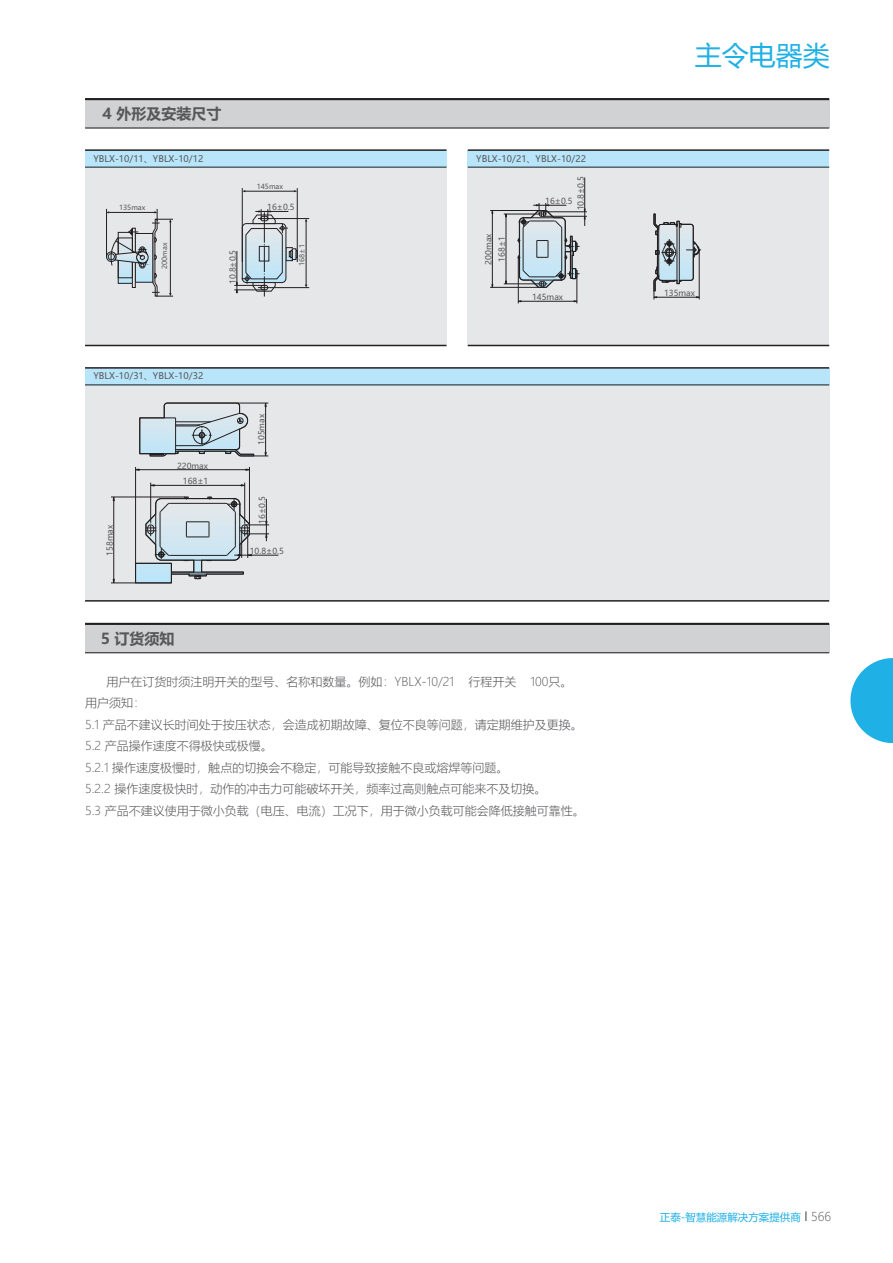
<style>
.page{position:relative;width:893px;height:1263px;background:#fff}
.page>*{position:absolute;margin:0;border:0;box-sizing:border-box;transform-origin:0 0}
.t1{font:27px "Microsoft Ya Hei";color:#1fb0e6}
.t2{font:700 15px "Microsoft Ya Hei";color:#57585a}
.t3{font:300 12px/21.5px "Microsoft Ya Hei";color:#57585a}
.t4{font:10.5px "Microsoft Ya Hei";color:#1fb0e6}
.t5{font:9px "Microsoft Ya Hei";color:#57585a}
.t6{font:8.25px/13.5px "Microsoft Ya Hei";color:#57585a;text-align:center}
.t7{font:7.05px "Microsoft Ya Hei";color:#57585a}
.s1{font-size:12px;color:#57585a}
.s2{font-weight:300;font-size:12px;color:#57585a}
</style>
<div class="page">
<div style="left:85px;top:99px;width:744px;height:29px;background:#d1d2d4"></div>
<hr style="left:85px;top:98px;width:744px;height:2px;background:#231f20">
<hr style="left:85px;top:127px;width:744px;height:2px;background:#231f20">
<div style="left:85px;top:624px;width:744px;height:29px;background:#d1d2d4"></div>
<hr style="left:85px;top:623px;width:744px;height:2px;background:#231f20">
<hr style="left:85px;top:652px;width:744px;height:1px;background:#231f20">
<div style="left:468px;top:167px;width:361px;height:178px;background:#e6e7e9"></div>
<div style="left:85px;top:385px;width:744px;height:216px;background:#e6e7e9"></div>
<div style="left:468px;top:150px;width:361px;height:17px;background:#b9e5fa"></div>
<div style="left:85px;top:368px;width:744px;height:17px;background:#b9e5fa"></div>
<div style="left:85px;top:165px;width:361px;height:180px;background:#e6e7e9"></div>
<div style="left:85px;top:150px;width:361px;height:17px;background:#b9e5fa"></div>
<svg style="left:139px;top:402px;width:129px;height:55px"></svg>
<hr style="left:150px;top:483px;width:1px;height:40px;background:#231f20">
<hr style="left:244px;top:483px;width:1px;height:39px;background:#231f20">
<hr style="left:154px;top:485px;width:87px;height:1px;background:#231f20">
<hr style="left:135px;top:467px;width:1px;height:96px;background:#231f20">
<hr style="left:249px;top:467px;width:1px;height:57px;background:#231f20">
<hr style="left:139px;top:469px;width:107px;height:1px;background:#231f20">
<svg style="left:111px;top:496px;width:167px;height:88px"></svg>
<hr style="left:543px;top:212px;width:44px;height:1px;background:#231f20">
<hr style="left:543px;top:216px;width:44px;height:1px;background:#231f20">
<hr style="left:584px;top:177px;width:1px;height:32px;background:#231f20">
<hr style="left:490px;top:210px;width:49px;height:1px;background:#231f20">
<hr style="left:490px;top:287px;width:49px;height:1px;background:#231f20">
<hr style="left:492px;top:213px;width:1px;height:71px;background:#231f20">
<hr style="left:504px;top:214px;width:34px;height:1px;background:#231f20">
<hr style="left:504px;top:284px;width:34px;height:1px;background:#231f20">
<hr style="left:506px;top:217px;width:1px;height:64px;background:#231f20">
<svg style="left:517px;top:203px;width:69px;height:100px"></svg>
<svg style="left:653px;top:213px;width:48px;height:87px"></svg>
<div style="left:106px;top:252px;width:10px;height:10px;border:1px solid #231f20;border-radius:50%"></div>
<hr style="left:258px;top:218px;width:51px;height:1px;background:#231f20">
<hr style="left:258px;top:287px;width:51px;height:1px;background:#231f20">
<hr style="left:306px;top:221px;width:1px;height:65px;background:#231f20">
<hr style="left:297px;top:188px;width:1px;height:74px;background:#231f20">
<hr style="left:106px;top:209px;width:1px;height:48px;background:#231f20">
<svg style="left:107px;top:209px;width:66px;height:88px"></svg>
<hr style="left:242px;top:188px;width:1px;height:74px;background:#231f20">
<hr style="left:244px;top:191px;width:51px;height:1px;background:#231f20">
<hr style="left:234px;top:285px;width:31px;height:1px;background:#231f20">
<hr style="left:234px;top:290px;width:31px;height:1px;background:#231f20">
<svg style="left:236px;top:209px;width:61px;height:87px"></svg>
<hr style="left:85px;top:345px;width:361px;height:1px;background:#231f20">
<hr style="left:85px;top:149px;width:361px;height:2px;background:#231f20">
<hr style="left:85px;top:167px;width:361px;height:1px;background:#231f20">
<hr style="left:468px;top:345px;width:361px;height:1px;background:#231f20">
<hr style="left:468px;top:149px;width:361px;height:2px;background:#231f20">
<hr style="left:468px;top:167px;width:361px;height:1px;background:#231f20">
<hr style="left:85px;top:600px;width:744px;height:2px;background:#231f20">
<hr style="left:85px;top:367px;width:744px;height:2px;background:#231f20">
<hr style="left:85px;top:385px;width:744px;height:1px;background:#231f20">
<svg style="left:850px;top:658px;width:43px;height:85px"></svg>
<p class="t2" style="left:103px;top:107px;width:120px">4 外形及安装尺寸</p>
<p class="t5" style="left:94px;top:154px;width:111px">YBLX-10/11、YBLX-10/12</p>
<p class="t5" style="left:476px;top:154px;width:111px">YBLX-10/21、YBLX-10/22</p>
<p class="t7" style="left:119px;top:204px;width:28px">135max</p>
<p class="t7" style="left:161px;top:269px;width:28px;rotate:-90deg">200max</p>
<p class="t6" style="left:227px;top:284px;width:36px;rotate:-90deg">10.8±0.5</p>
<p class="t7" style="left:257px;top:184px;width:28px">145max</p>
<p class="t6" style="left:267px;top:201px;width:29px">16±0.5</p>
<p class="t7" style="left:299px;top:266px;width:23px;rotate:-90deg">168±1</p>
<p class="t5" style="left:94px;top:372px;width:111px">YBLX-10/31、YBLX-10/32</p>
<p class="t6" style="left:177px;top:460px;width:32px">220max</p>
<p class="t6" style="left:104px;top:556px;width:32px;rotate:-90deg">158max</p>
<p class="t6" style="left:183px;top:475px;width:27px">168±1</p>
<p class="t2" style="left:101px;top:631px;width:75px">5 订货须知</p>
<p class="t6" style="left:255px;top:445px;width:32px;rotate:-90deg">105max</p>
<p class="t6" style="left:256px;top:524px;width:29px;rotate:-90deg">16±0.5</p>
<p class="t6" style="left:250px;top:545px;width:36px">10.8±0.5</p>
<p class="t6" style="left:482px;top:265px;width:32px;rotate:-90deg">200max<br>168±1</p>
<p class="t6" style="left:575px;top:210px;width:36px;rotate:-90deg">10.8±0.5</p>
<p class="t6" style="left:545px;top:195px;width:29px">16±0.5</p>
<p class="t6" style="left:532px;top:291px;width:32px">145max</p>
<p class="t3" style="left:85px;top:672px;width:501px;text-indent:21px">用户在订货时须注明开关的型号、名称和数量。例如：YBLX-10/21 行程开关 100只。用户须知：<br>5.1 产品不建议长时间处于按压状态，会造成初期故障、复位不良等问题，请定期维护及更换。5.2 产品操作速度不得极快或极慢。<br>5.2.1 操作速度极慢时，触点的切换会不稳定，可能导致接触不良或熔焊等问题。<br>5.2.2 操作速度极快时，动作的冲击力可能破坏开关，频率过高则触点可能来不及切换。<br>5.3 产品不建议使用于微小负载（电压、电流）工况下，用于微小负载可能会降低接触可靠性。</p>
<h1 class="t1" style="left:695px;top:43px;width:136px">主令电器类</h1>
<p class="t6" style="left:664px;top:287px;width:32px">135max</p>
<p class="t4" style="left:660px;top:1212px;width:173px">正泰-智慧能源解决方案提供商 <span class="s1">l</span> <span class="s2">566</span></p>
</div>
